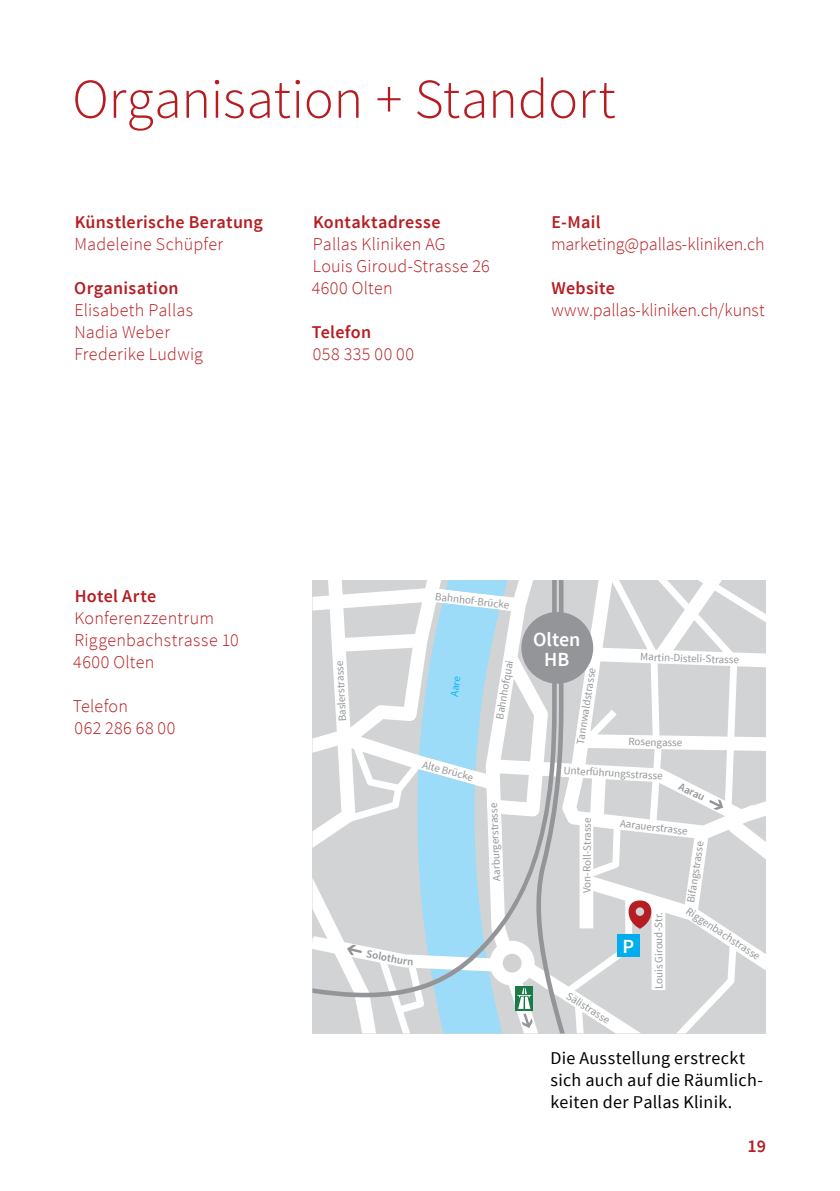
<style>
.page{position:relative;width:840px;height:1191px;background:#fff}
.page>*{position:absolute;margin:0;border:0;box-sizing:border-box;transform-origin:0 0}
.t1{font:300 56px "Source Sans Pro";letter-spacing:-.005em;color:#b61d22}
.t2{font:600 20px/20px "Source Sans Pro";color:#fff;text-align:center}
.t3{font:300 18px/22px "Source Sans Pro";letter-spacing:.01em;color:#b61d22}
.t4{font:600 18px "Source Sans Pro";letter-spacing:.02em;color:#b61d22}
.t5{font:18px/22px "Source Sans Pro";letter-spacing:.015em;color:#000}
.t6{font:300 18px "Source Sans Pro";letter-spacing:-.01em;color:#b61d22}
.t7{font:300 18px "Source Sans Pro";letter-spacing:.03em;color:#b61d22}
.t8{font:11px "Source Sans Pro";letter-spacing:-.005em;color:#939598}
.t9{font:600 11px "Source Sans Pro";color:#939598}
.t10{font:11px "Source Sans Pro";color:#00b9f1}
</style>
<div class="page">
<svg style="left:593px;top:580px;width:172px;height:453px;fill:#d1d3d4"></svg>
<svg style="left:312px;top:580px;width:281px;height:453px;fill:#d1d3d4"></svg>
<svg style="left:708px;top:799px;width:14px;height:11px"></svg>
<div style="left:515px;top:986px;width:17px;height:24px;background:#1a7b48"></div>
<svg style="left:517px;top:988px;width:15px;height:40px"></svg>
<div style="left:616px;top:934px;width:23px;height:23px;background:#00aeef"></div>
<svg style="left:628px;top:900px;width:23px;height:28px"></svg>
<svg style="left:312px;top:927px;width:193px;height:51px"></svg>
<h1 class="t1" style="left:72px;top:65px;width:544px">Organisation + Standort</h1>
<h3 class="t4" style="left:75px;top:210px;width:190px">Künstlerische Beratung</h3>
<h3 class="t3" style="left:74px;top:233px;width:150px">Madeleine Schüpfer</h3>
<h3 class="t4" style="left:74px;top:276px;width:106px">Organisation</h3>
<h3 class="t3" style="left:74px;top:299px;width:130px">Elisabeth Pallas<br>Nadia Weber<br>Frederike Ludwig</h3>
<h3 class="t4" style="left:313px;top:210px;width:129px">Kontaktadresse</h3>
<h3 class="t3" style="left:311px;top:233px;width:180px">Pallas Kliniken AG<br>Louis Giroud-Strasse 26<br>4600 Olten</h3>
<h3 class="t4" style="left:311px;top:320px;width:61px">Telefon</h3>
<h3 class="t7" style="left:313px;top:343px;width:103px">058 335 00 00</h3>
<h3 class="t4" style="left:551px;top:210px;width:51px">E-Mail</h3>
<h3 class="t6" style="left:550px;top:233px;width:215px">marketing@pallas-kliniken.ch</h3>
<h3 class="t4" style="left:551px;top:276px;width:65px">Website</h3>
<h3 class="t3" style="left:551px;top:299px;width:215px">www.pallas-kliniken.ch/kunst</h3>
<h3 class="t4" style="left:75px;top:584px;width:83px">Hotel Arte</h3>
<h3 class="t3" style="left:73px;top:607px;width:167px">Konferenzzentrum<br>Riggenbachstrasse 10<br>4600 Olten</h3>
<h3 class="t3" style="left:73px;top:695px;width:104px">Telefon<br>062 286 68 00</h3>
<p class="t8" style="left:436px;top:589px;width:76px;rotate:7deg">Bahnhof-Brücke</p>
<p class="t8" style="left:335px;top:722px;width:62px;rotate:-93deg">Baslerstrasse</p>
<p class="t8" style="left:492px;top:718px;width:61px;rotate:-80deg">Bahnhofquai</p>
<p class="t10" style="left:447px;top:695px;width:22px;rotate:-82deg">Aare</p>
<p class="t8" style="left:424px;top:757px;width:53px;rotate:15deg">Alte Brücke</p>
<p class="t8" style="left:489px;top:881px;width:79px;rotate:-92deg">Aarburgerstrasse</p>
<p class="t9" style="left:368px;top:946px;width:43px;rotate:11deg">Solothur</p>
<h2 class="t2" style="left:533px;top:630px;width:49px">Olten<br>HB</h2>
<p class="t8" style="left:640px;top:649px;width:100px;rotate:2deg">Martin-Disteli-Strasse</p>
<p class="t8" style="left:573px;top:743px;width:79px;rotate:-81deg">Tannwaldstrasse</p>
<p class="t8" style="left:628px;top:734px;width:55px;rotate:1deg">Rosengasse</p>
<p class="t8" style="left:563px;top:763px;width:101px;rotate:3deg">Unterführungsstrasse</p>
<p class="t8" style="left:620px;top:816px;width:70px;rotate:7deg">Aarauerstrasse</p>
<p class="t9" style="left:682px;top:779px;width:29px;rotate:26deg">Aarau</p>
<p class="t8" style="left:580px;top:893px;width:77px;rotate:-90deg">Von-Roll-Strasse</p>
<p class="t8" style="left:683px;top:901px;width:63px;rotate:-81deg">Bifangstrasse</p>
<h2 class="t2" style="left:622px;top:936px;width:13px">P</h2>
<p class="t8" style="left:571px;top:988px;width:51px;rotate:33deg">Sälistrasse</p>
<p class="t8" style="left:651px;top:989px;width:78px;rotate:-90deg">Louis Giroud-Str.</p>
<p class="t8" style="left:690px;top:904px;width:88px;rotate:33deg">Riggenbachstrasse</p>
<h3 class="t5" style="left:550px;top:1047px;width:214px">Die Ausstellung erstreckt sich auch auf die Räumlich&shy;keiten der Pallas Klinik.</h3>
<h3 class="t4" style="left:747px;top:1134px;width:20px">19</h3>
</div>
